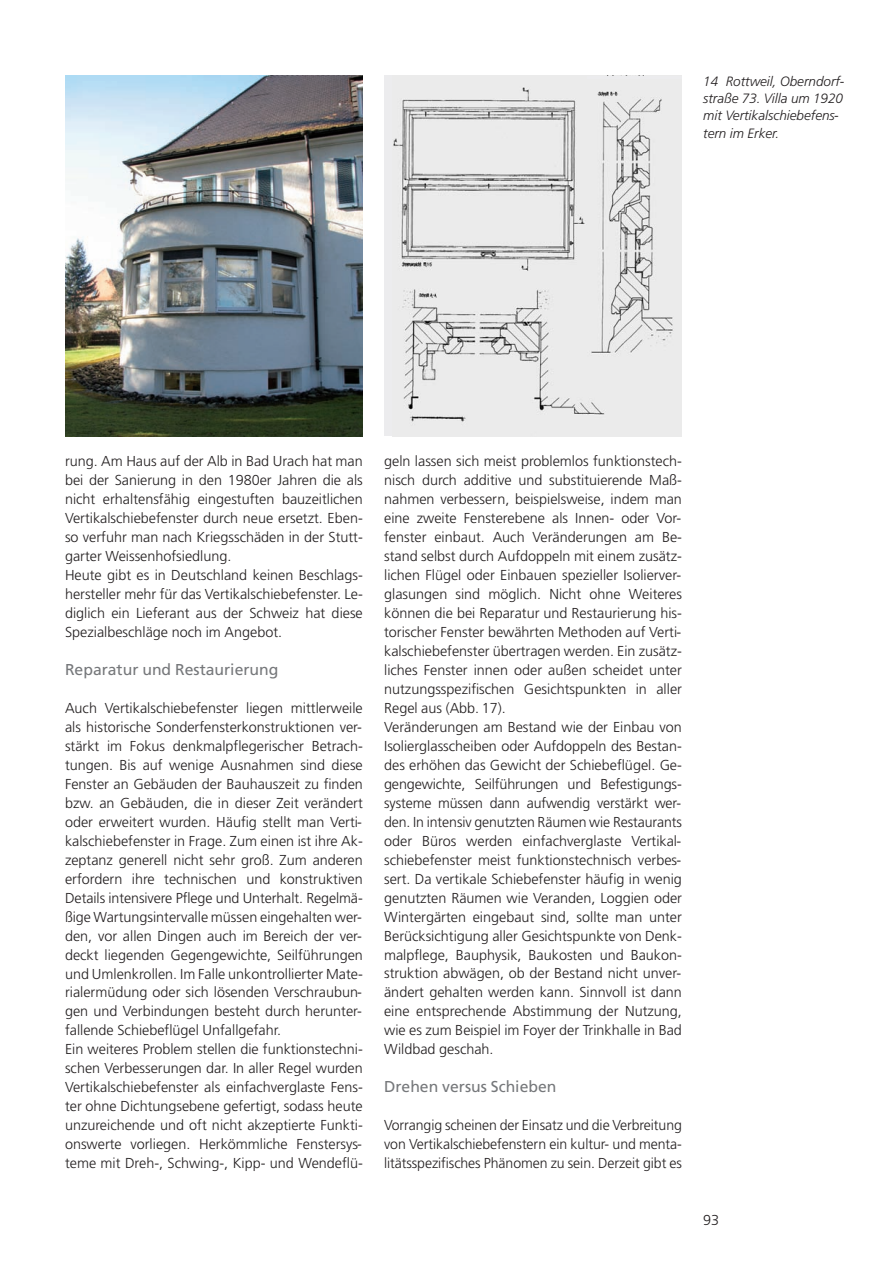
<style>
.page{position:relative;width:894px;height:1264px;background:#fff}
.page>*{position:absolute;margin:0;border:0;box-sizing:border-box;transform-origin:0 0}
.t1{font:15.75px "Frutiger";color:#76787b}
.t2{font:300 14.4px/19px "Frutiger";color:#231f20}
.t3{font:italic 300 13.5px/17.2px "Frutiger";color:#231f20}
</style>
<div class="page">
<img style="left:65px;top:76px;width:298px;height:360px">
<div style="left:384px;top:76px;width:298px;height:360px;background:#ececee"></div>
<img style="left:393px;top:87px;width:212px;height:335px">
<img style="left:587px;top:87px;width:86px;height:304px">
<p class="t3" style="left:703px;top:73px;width:143px">14 Rottweil, Oberndorf&shy;straße 73. Villa um 1920 mit Vertikalschiebefens&shy;tern im Erker.</p>
<p class="t2" style="left:65px;top:453px;width:299px">rung. Am Haus auf der Alb in Bad Urach hat man bei der Sanierung in den 1980er Jahren die als nicht erhaltensfähig eingestuften bauzeitlichen Vertikalschiebefenster durch neue ersetzt. Eben - so verfuhr man nach Kriegsschäden in der Stutt&shy;garter Weissenhofsiedlung.<br>Heute gibt es in Deutschland keinen Beschlags&shy;hersteller mehr für das Vertikalschiebefenster. Le&shy;diglich ein Lieferant aus der Schweiz hat diese Spezialbeschläge noch im Angebot.</p>
<p class="t1" style="left:65px;top:663px;width:215px">Reparatur und Restaurierung</p>
<p class="t2" style="left:65px;top:699px;width:299px">Auch Vertikalschiebefenster liegen mittlerweile als historische Sonderfensterkonstruktionen ver&shy;stärkt im Fokus denkmalpflegerischer Betrach&shy;tungen. Bis auf wenige Ausnahmen sind diese Fenster an Gebäuden der Bauhauszeit zu finden bzw. an Gebäuden, die in dieser Zeit verändert oder erweitert wurden. Häufig stellt man Verti&shy;kalschiebefenster in Frage. Zum einen ist ihre Ak&shy;zeptanz generell nicht sehr groß. Zum anderen erfordern ihre technischen und konstruktiven Details intensivere Pflege und Unterhalt. Re gelmä&shy;ßige Wartungsintervalle müssen eingehalten wer&shy;den, vor allen Dingen auch im Bereich der ver&shy;deckt liegenden Gegengewichte, Seilführungen und Umlenkrollen. Im Falle unkontrollierter Mate&shy;rialer müdung oder sich lösenden Verschraubun&shy;gen und Verbindungen besteht durch herunter&shy;fallende Schiebeflügel Unfallgefahr.<br>Ein weiteres Problem stellen die funktionstechni&shy;schen Verbesserungen dar. In aller Regel wurden Vertikalschiebefenster als einfachverglaste Fens&shy;ter ohne Dichtungsebene gefertigt, sodass heute unzureichende und oft nicht akzeptierte Funkti&shy;onswerte vorliegen. Herkömmliche Fenstersys&shy;teme mit Dreh-, Schwing-, Kipp- und Wendeflü-</p>
<p class="t2" style="left:384px;top:452px;width:299px">geln lassen sich meist problemlos funktionstech&shy;nisch durch additive und substituierende Maß - nahmen verbessern, beispielsweise, indem man eine zweite Fensterebene als Innen- oder Vor&shy;fenster einbaut. Auch Veränderungen am Be&shy;stand selbst durch Aufdoppeln mit einem zusätz&shy;lichen Flügel oder Einbauen spezieller Isolierver&shy;glasungen sind möglich. Nicht ohne Weiteres können die bei Reparatur und Restaurierung his&shy;torischer Fenster bewährten Methoden auf Verti&shy;kalschiebefenster übertragen werden. Ein zusätz&shy;liches Fenster innen oder außen scheidet unter nutzungsspezifischen Gesichtspunkten in aller Regel aus (Abb. 17).<br>Veränderungen am Bestand wie der Einbau von Isolierglasscheiben oder Aufdoppeln des Bestan&shy;des erhöhen das Gewicht der Schiebeflügel. Ge&shy;gengewichte, Seilführungen und Befestigungs - systeme müssen dann aufwendig verstärkt wer&shy;den. In intensiv genutzten Räumen wie Res taurants oder Büros werden einfachverglaste Vertikal - schiebefenster meist funktionstechnisch verbes&shy;sert. Da vertikale Schiebefenster häufig in wenig genutzten Räumen wie Veranden, Loggien oder Wintergärten eingebaut sind, sollte man unter Berücksichtigung aller Gesichtspunkte von Denk&shy;malpflege, Bauphysik, Baukosten und Baukon&shy;struktion abwägen, ob der Bestand nicht unver&shy;ändert gehalten werden kann. Sinnvoll ist dann eine entsprechende Abstimmung der Nutzung, wie es zum Beispiel im Foyer der Trinkhalle in Bad Wildbad geschah.</p>
<p class="t1" style="left:384px;top:1081px;width:174px">Drehen versus Schieben</p>
<p class="t2" style="left:384px;top:1117px;width:299px;text-align:justify">Vorrangig scheinen der Einsatz und die Verbreitung von Vertikalschiebefenstern ein kultur- und menta&shy;litätsspezifisches Phänomen zu sein. Derzeit gibt es</p>
<p class="t2" style="left:703px;top:1212px;width:17px">93</p>
</div>
